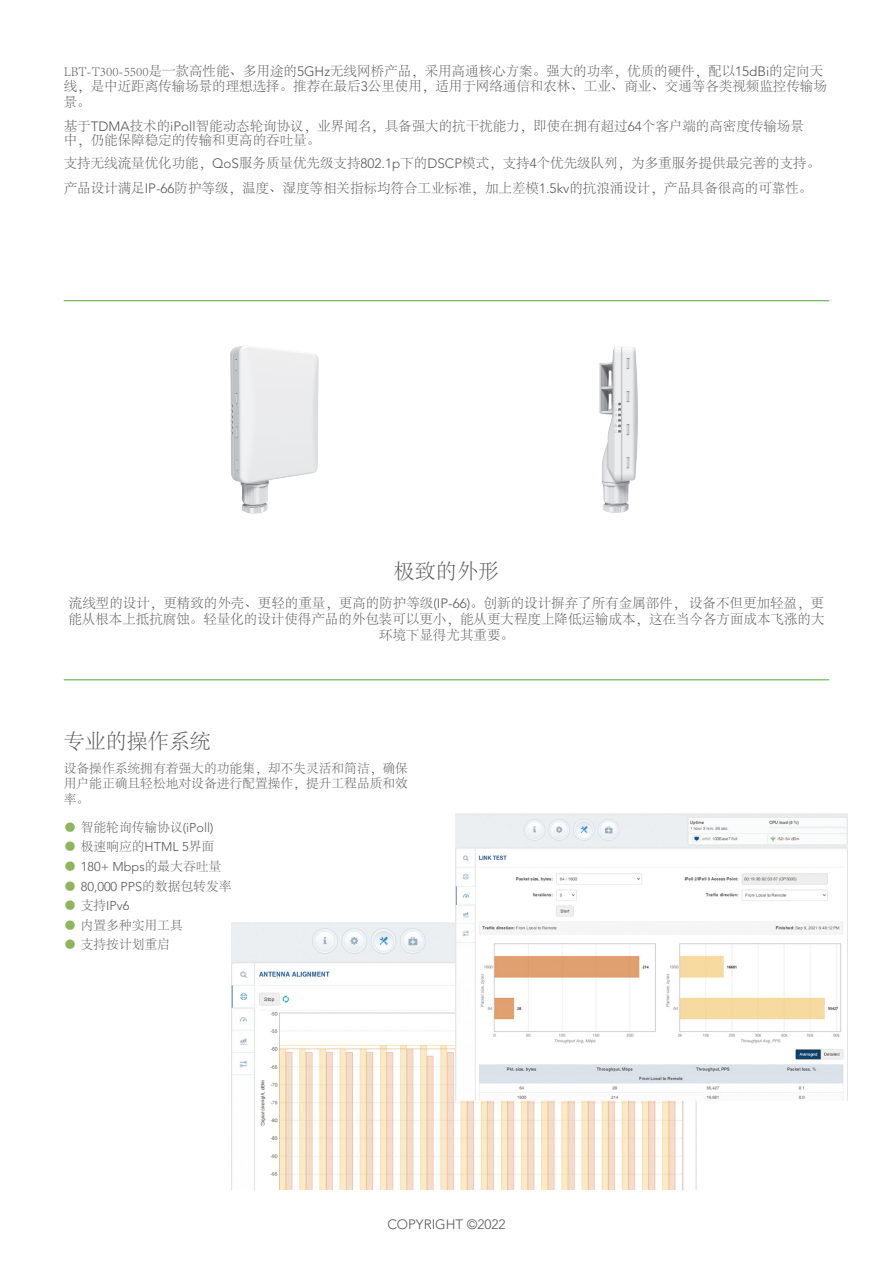
<style>
.page{position:relative;width:893px;height:1263px;background:#fff}
.page>*{position:absolute;margin:0;border:0;box-sizing:border-box;transform-origin:0 0}
.Heading_1{font:300 21px "Adobe Song Std";color:#57585a}
.heading_1{font:300 21px "Adobe Song Std";color:#57585a}
.body{font:300 13.5px/15.5px "Adobe Song Std";color:#57585a}
.t1{font:300 13.5px "Avenir";color:#57585a}
.body-2{font:300 12.75px/15.3px "Adobe Song Std";color:#57585a;text-align:justify}
.t2{font:300 12.75px "Avenir";color:#57585a}
.s1{font-family:"Avenir"}
.s2{color:#8fb55e}
.s3{font-family:"Adobe Song Std";color:#8fb55e}
.s4{font-family:"Adobe Song Std"}
</style>
<div class="page">
<img style="left:232px;top:813px;width:615px;height:376px">
<hr style="left:64px;top:679px;width:765px;height:1px;background:#62b448">
<hr style="left:64px;top:300px;width:765px;height:1px;background:#62b448">
<img style="left:599px;top:346px;width:39px;height:167px">
<img style="left:230px;top:346px;width:89px;height:168px">
<p class="body" style="left:64px;top:64px;width:765px">LBT-T300-5500是一款高性能、多用途的<span class="s1">5GHz</span>无线网桥产品，采用高通核心方案。强大的功率，优质的硬件，配以<span class="s1">15dBi</span>的定向天线，是中近距离传输场景的理想选择。推荐在最后<span class="s1">3</span>公里使用，适用于网络通信和农林、工业、商业、交通等各类视频监控传输场景。</p>
<p class="body" style="left:64px;top:120px;width:742px;line-height:13.6px">基于<span class="s1">TDMA</span>技术的<span class="s1">iPoll</span>智能动态轮询协议，业界闻名，具备强大的抗干扰能力，即使在拥有超过<span class="s1">64</span>个客户端的高密度传输场景中，仍能保障稳定的传输和更高的吞吐量。</p>
<p class="body" style="left:64px;top:152px;width:758px;line-height:24.8px">支持无线流量优化功能，<span class="s1">QoS</span>服务质量优先级支持<span class="s1">802.1p</span>下的<span class="s1">DSCP</span>模式，支持<span class="s1">4</span>个优先级队列，为多重服务提供最完善的支持。产品设计满足<span class="s1">IP-66</span>防护等级，温度、湿度等相关指标均符合工业标准，加上差模<span class="s1">1.5kv</span>的抗浪涌设计，产品具备很高的可靠性。</p>
<p class="heading_1" style="left:394px;top:560px;width:106px">极致的外形</p>
<p class="body" style="left:68px;top:595px;width:758px;line-height:16.2px;text-align:center">流线型的设计，更精致的外壳、更轻的重量，更高的防护等级<span class="s1">(IP-66)</span>。创新的设计摒弃了所有金属部件，设备不但更加轻盈，更能从根本上抵抗腐蚀。轻量化的设计使得产品的外包装可以更小，能从更大程度上降低运输成本，这在当今各方面成本飞涨的大环境下显得尤其重要。</p>
<p class="Heading_1" style="left:64px;top:730px;width:149px">专业的操作系统</p>
<p class="body-2" style="left:64px;top:761px;width:346px">设备操作系统拥有着强大的功能集，却不失灵活和简洁，确保用户能正确且轻松地对设备进行配置操作，提升工程品质和效率。</p>
<p class="body-2" style="left:64px;top:820px;width:151px"><span class="s2">●</span> 智能轮询传输协议<span class="s1">(iPoll)</span></p>
<p class="body-2" style="left:64px;top:840px;width:152px"><span class="s2">●</span> 极速响应的<span class="s1">HTML 5</span>界面</p>
<p class="t2" style="left:64px;top:859px;width:159px"><span class="s3">●</span> 180+ Mbps<span class="s4">的最大吞吐量</span></p>
<p class="t2" style="left:64px;top:879px;width:169px"><span class="s3">●</span> 80,000 PPS<span class="s4">的数据包转发率</span></p>
<p class="t2" style="left:64px;top:898px;width:67px"><span class="s3">●</span> <span class="s4">支持</span>IPv6</p>
<p class="body-2" style="left:64px;top:918px;width:121px"><span class="s2">●</span> 内置多种实用工具</p>
<p class="body-2" style="left:64px;top:937px;width:108px"><span class="s2">●</span> 支持按计划重启</p>
<p class="t1" style="left:387px;top:1216px;width:120px">COPYRIGHT ©2022</p>
</div>
